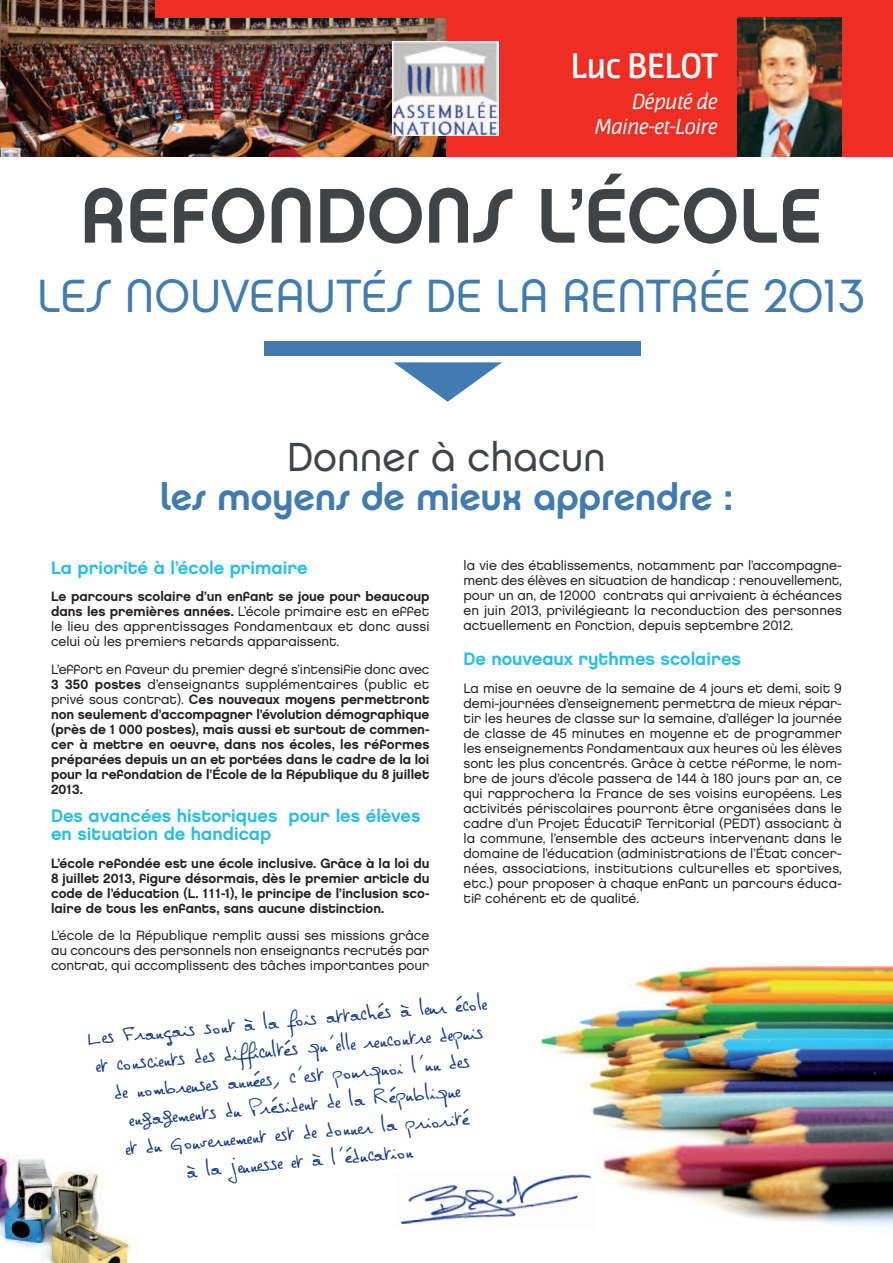
<style>
.page{position:relative;width:893px;height:1263px;background:#fff}
.page>*{position:absolute;margin:0;border:0;box-sizing:border-box;transform-origin:0 0}
.t1{font:77.25px "Chalet New York Nineteen Seventy";color:#414447}
.t2{font:46.5px "Chalet London Nineteen Seventy";color:#417bb2}
.t3{font:40.5px "Chalet London Nineteen Seventy";color:#414447}
.t4{font:37.5px "Chalet New York Nineteen Seventy";letter-spacing:-.005em;color:#417bb2}
.t5{font:600 34.2px "Jaures";color:#fff}
.t6{font:italic 21px/25.2px "Jaures";color:#fff;text-align:right}
.t7{font:18.75px/28.2px "Philippe";color:#143a85;text-align:center}
.t8{font:18px/18px "Chalet New York Nineteen Eighty";color:#29bee4}
.t9{font:13.5px/15px "Chalet London Nineteen Eighty";color:#231f20;text-align:justify}
.t10{font:13.5px/15px "Chalet New York Nineteen Eighty";color:#231f20;text-align:justify}
.s1{font-family:"Chalet New York Nineteen Eighty"}
.s2{font-family:"Chalet London Nineteen Eighty"}
</style>
<div class="page">
<div style="left:264px;top:342px;width:376px;height:14px;background:#417bb2"></div>
<div style="left:0;top:0;width:893px;height:157px;background:#ee2e22"></div>
<img style="left:0;top:0;width:445px;height:157px">
<img style="left:738px;top:18px;width:104px;height:139px">
<img style="left:392px;top:41px;width:106px;height:95px">
<div style="left:155px;top:0;width:583px;height:18px;background:#ee2e22"></div>
<img style="left:536px;top:967px;width:357px;height:261px">
<img style="left:400px;top:1172px;width:195px;height:56px">
<img style="left:0;top:1154px;width:130px;height:109px">
<h3 class="t5" style="left:571px;top:46px;width:149px">Luc BELOT</h3>
<h3 class="t6" style="left:595px;top:89px;width:124px">Député de<br>Maine-et-Loire</h3>
<h1 class="t1" style="left:80px;top:171px;width:743px">REFONDONS L’ÉCOLE</h1>
<h2 class="t2" style="left:37px;top:268px;width:829px">LES NOUVEAUTÉS DE LA RENTRÉE 2013</h2>
<h3 class="t3" style="left:287px;top:433px;width:321px">Donner à chacun</h3>
<h3 class="t4" style="left:160px;top:475px;width:574px">les moyens de mieux apprendre :</h3>
<h3 class="t8" style="left:51px;top:558px;width:258px">La priorité à l’école primaire</h3>
<p class="t10" style="left:51px;top:589px;width:380px">Le parcours scolaire d’un enfant se joue pour beaucoup</p>
<p class="t9" style="left:51px;top:604px;width:380px"><span class="s1">dans les premières années.</span> L’école primaire est en effet le lieu des apprentissages fondamentaux et donc aussi celui où les premiers retards apparaissent.</p>
<p class="t9" style="left:51px;top:662px;width:380px">L’effort en faveur du premier degré s’intensifie donc avec<br><span class="s1">3 350 postes</span> d’enseignants supplémentaires (public et</p>
<p class="t10" style="left:51px;top:692px;width:380px"><span class="s2">privé sous contrat).</span> Ces nouveaux moyens permettront non seulement d’accompagner l’évolution démographique (près de 1 000 postes), mais aussi et surtout de commen&shy;cer à mettre en oeuvre, dans nos écoles, les réformes préparées depuis un an et portées dans le cadre de la loi pour la refondation de l’École de la République du 8 juillet 2013.</p>
<h3 class="t8" style="left:51px;top:807px;width:371px">Des avancées historiques pour les élèves en situation de handicap</h3>
<p class="t10" style="left:51px;top:855px;width:380px">L’école refondée est une école inclusive. Grâce à la loi du 8 juillet 2013, figure désormais, dès le premier article du code de l’éducation (L. 111-1), le principe de l’inclusion sco&shy;laire de tous les enfants, sans aucune distinction.</p>
<p class="t9" style="left:51px;top:928px;width:380px">L’école de la République remplit aussi ses missions grâce au concours des personnels non enseignants recrutés par contrat, qui accomplissent des tâches importantes pour</p>
<p class="t9" style="left:463px;top:558px;width:380px">la vie des établissements, notamment par l’accompagne&shy;ment des élèves en situation de handicap : renouvellement, pour un an, de 12000 contrats qui arrivaient à échéances en juin 2013, privilégieant la reconduction des personnes actuellement en fonction, depuis septembre 2012.</p>
<h3 class="t8" style="left:463px;top:650px;width:279px">De nouveaux rythmes scolaires</h3>
<p class="t9" style="left:463px;top:681px;width:380px">La mise en oeuvre de la semaine de 4 jours et demi, soit 9 demi-journées d’enseignement permettra de mieux répar&shy;tir les heures de classe sur la semaine, d’alléger la journée de classe de 45 minutes en moyenne et de programmer les enseignements fondamentaux aux heures où les élèves sont les plus concentrés. Grâce à cette réforme, le nom&shy;bre de jours d’école passera de 144 à 180 jours par an, ce qui rapprochera la France de ses voisins européens. Les activités périscolaires pourront être organisées dans le cadre d’un Projet Éducatif Territorial (PEDT) associant à la commune, l’ensemble des acteurs intervenant dans le domaine de l’éducation (administrations de l’État concer&shy;nées, associations, institutions culturelles et sportives, etc.) pour proposer à chaque enfant un parcours éduca&shy;tif cohérent et de qualité.</p>
<p class="t7" style="left:86px;top:1024px;width:402px;rotate:-5deg">Les Français sont à la fois attachés à leur école et conscients des difficultés qu’elle rencontre depuis de nombreuses années, c’est pourquoi l’un des engagements du Président de la République<br>et du Gouvernement est de donner la priorité<br>à la jeunesse et à l’éducation</p>
</div>
